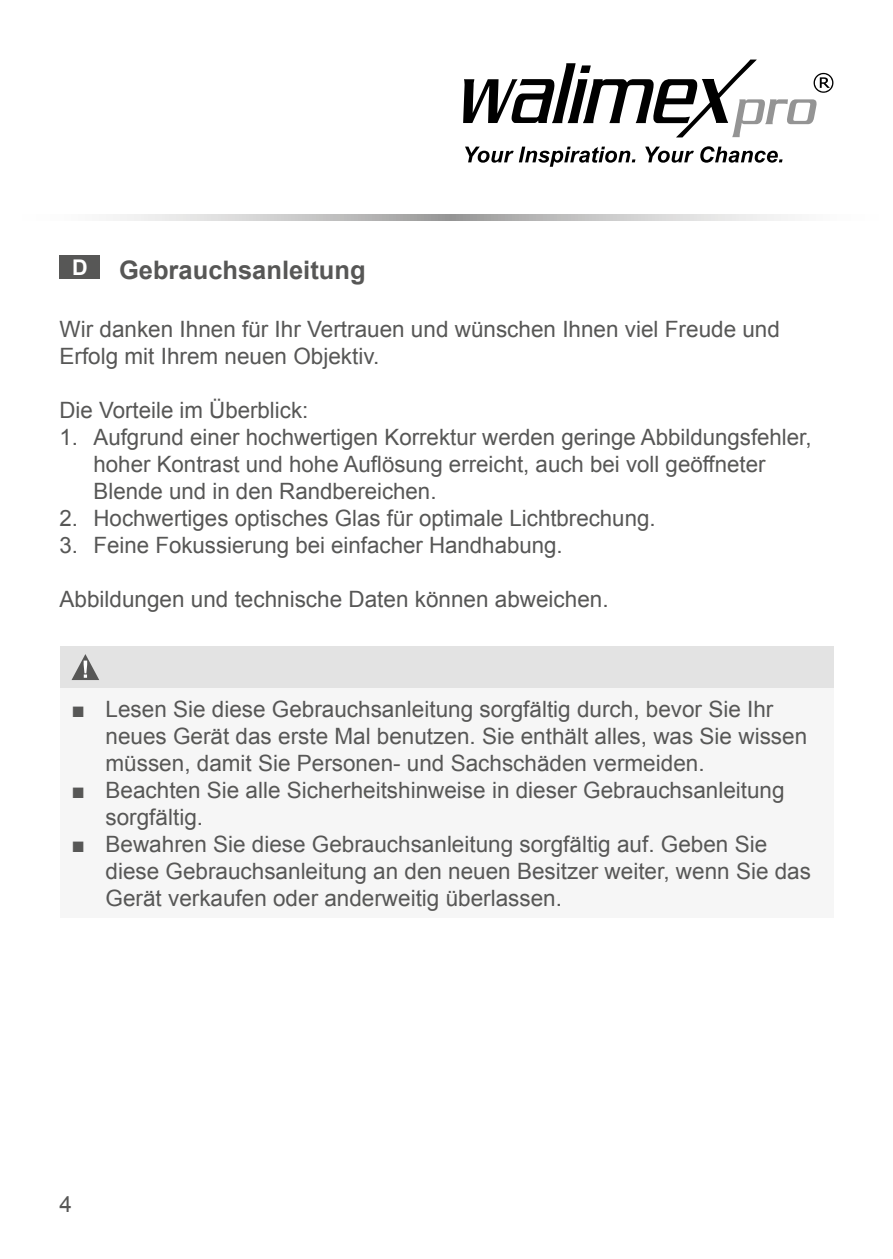
<style>
.page{position:relative;width:893px;height:1259px;background:#fff}
.page>*{position:absolute;margin:0;border:0;box-sizing:border-box;transform-origin:0 0}
.Überschrift{font:700 25.5px "Arial";color:#575756}
.Fließtext_Einzug{font:22.5px/27px "Arial";color:#575756}
.Fließtext{font:22.5px/27px "Arial";color:#575756}
.t1{font:700 21.6px "Arial";color:#fff}
.s1{font-weight:700}
</style>
<div class="page">
<div style="left:60px;top:255px;width:40px;height:24px;background:#575756"></div>
<div style="left:60px;top:646px;width:773px;height:42px;background:#e3e3e3"></div>
<div style="left:60px;top:688px;width:773px;height:229px;background:#f6f6f6"></div>
<svg style="left:72px;top:654px;width:27px;height:26px"></svg>
<svg style="left:113px;top:215px;width:675px;height:5px;background:#cccbcb"></svg>
<svg style="left:465px;top:147px;width:170px;height:20px"></svg>
<svg style="left:645px;top:147px;width:49px;height:16px"></svg>
<svg style="left:700px;top:146px;width:82px;height:17px"></svg>
<svg style="left:463px;top:60px;width:370px;height:77px"></svg>
<p class="t1" style="left:72px;top:253px;width:17px">D</p>
<p class="Überschrift" style="left:119px;top:253px;width:248px">Gebrauchsanleitung</p>
<p class="Fließtext" style="left:60px;top:315px;width:722px">Wir danken Ihnen für Ihr Vertrauen und wünschen Ihnen viel Freude und<br>Erfolg mit Ihrem neuen Objektiv.</p>
<p class="Fließtext" style="left:60px;top:396px;width:250px">Die Vorteile im Überblick:</p>
<p class="Fließtext_Einzug" style="left:94px;top:423px;width:720px;text-indent:-34px">1. Aufgrund einer hochwertigen Korrektur werden geringe Abbildungsfehler, hoher Kontrast und hohe Auflösung erreicht, auch bei voll geöffneter<br>Blende und in den Randbereichen.</p>
<p class="Fließtext_Einzug" style="left:60px;top:504px;width:598px">2. Hochwertiges optisches Glas für optimale Lichtbrechung.</p>
<p class="Fließtext_Einzug" style="left:60px;top:531px;width:505px">3. Feine Fokussierung bei einfacher Handhabung.</p>
<p class="Fließtext" style="left:60px;top:585px;width:551px">Abbildungen und technische Daten können abweichen.</p>
<p class="Fließtext_Einzug" style="left:106px;top:695px;width:703px;text-indent:-34px"><span class="s1">■</span> Lesen Sie diese Gebrauchsanleitung sorgfältig durch, bevor Sie Ihr neues Gerät das erste Mal benutzen. Sie enthält alles, was Sie wissen müssen, damit Sie Personen- und Sachschäden vermeiden.</p>
<p class="Fließtext_Einzug" style="left:106px;top:776px;width:681px;text-indent:-34px"><span class="s1">■</span> Beachten Sie alle Sicherheitshinweise in dieser Gebrauchsanleitung sorgfältig.</p>
<p class="Fließtext_Einzug" style="left:106px;top:830px;width:707px;text-indent:-34px"><span class="s1">■</span> Bewahren Sie diese Gebrauchsanleitung sorgfältig auf. Geben Sie diese Gebrauchsanleitung an den neuen Besitzer weiter, wenn Sie das<br>Gerät verkaufen oder anderweitig überlassen.</p>
<p class="Fließtext_Einzug" style="left:60px;top:1190px;width:14px">4</p>
</div>
